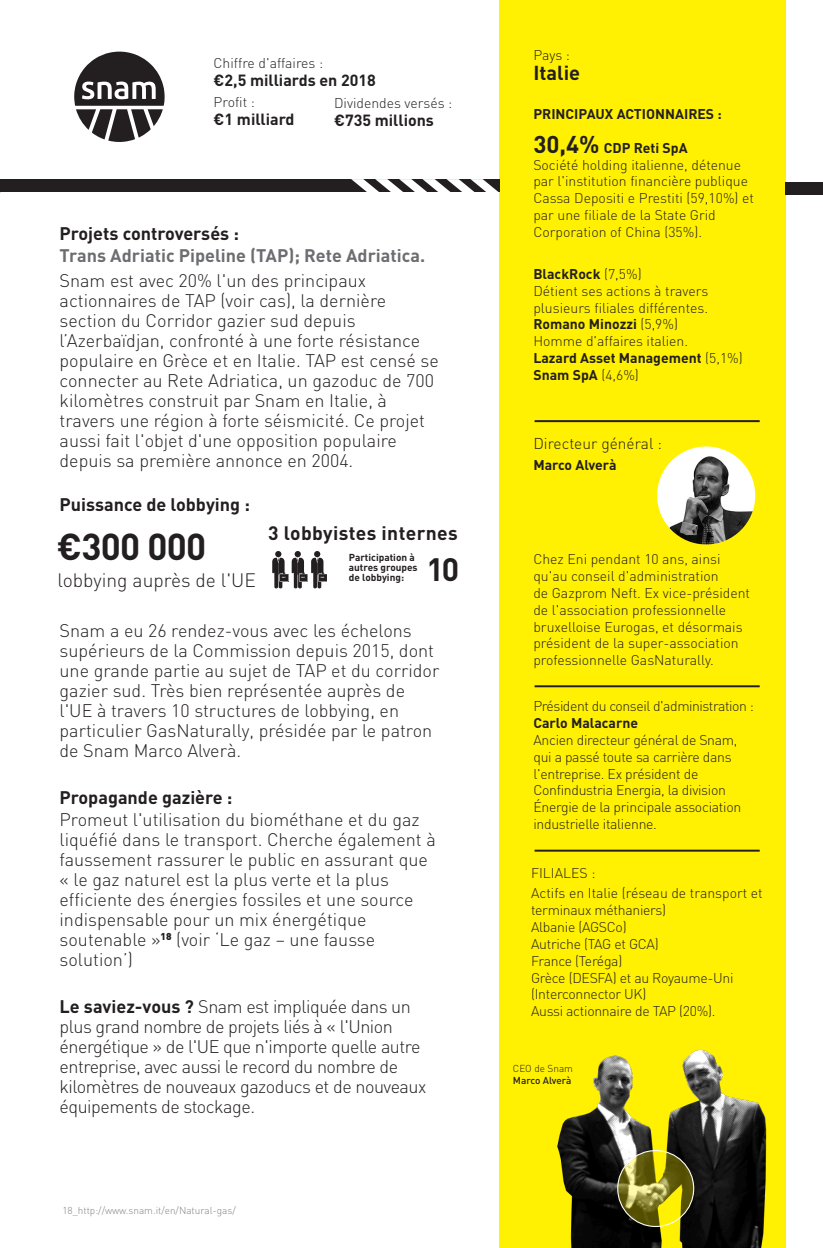
<style>
.page{position:relative;width:823px;height:1248px;background:#fff}
.page>*{position:absolute;margin:0;border:0;box-sizing:border-box;transform-origin:0 0}
.t1{font:700 37px "DIN";letter-spacing:-.02em;color:#231f20}
.t2{font:700 32px "DIN";color:#231f20}
.t3{font:700 20px "DIN";color:#231f20}
.t4{font:300 19.2px "DIN";color:#231f20}
.t5{font:700 19.2px "DIN";letter-spacing:.02em;color:#231f20}
.t6{font:300 18px/20px "DIN";color:#231f20}
.t7{font:300 18px/20px "DIN";letter-spacing:-.025em;color:#231f20}
.t8{font:700 18px "DIN";color:#231f20}
.t9{font:700 18px "DIN";color:#6c6d70}
.t10{font:700 16px "DINOT";color:#231f20}
.t11{font:700 16px "DIN";color:#231f20}
.t12{font:300 15.6px "DIN";color:#231f20}
.t13{font:300 14px/16.8px "DIN";color:#231f20}
.t14{font:300 14px/16.8px "DIN";letter-spacing:-.02em;color:#231f20}
.t15{font:700 14px "DIN";color:#231f20}
.t16{font:300 14px "DIN";letter-spacing:-.03em;color:#231f20}
.t17{font:700 10px/10px "DIN";color:#231f20}
.t18{font:300 10px "DIN";color:#808285}
.t19{font:500 10px "DIN";color:#231f20}
.t20{font:300 10px "DIN";color:#231f20}
.s1{font-family:"DIN"}
.s2{font-family:"DINOT"}
.s3{font-weight:700}
.s4{font-weight:700;font-size:24px}
</style>
<div class="page">
<div style="left:499px;top:0;width:286px;height:1247px;background:#fff101"></div>
<svg style="left:74px;top:51px;width:90px;height:91px"></svg>
<img style="left:656px;top:446px;width:98px;height:98px;border-radius:49px">
<div style="left:785px;top:182px;width:37px;height:12px;background:#231f20"></div>
<div style="left:0;top:180px;width:499px;height:12px;background:#231f20"></div>
<svg style="left:351px;top:179px;width:148px;height:13px"></svg>
<img style="left:557px;top:1007px;width:229px;height:240px">
<svg style="left:617px;top:1150px;width:76px;height:76px"></svg>
<div style="left:616px;top:1149px;width:77px;height:77px;border:1px solid #fff;border-radius:50%"></div>
<hr style="left:534px;top:420px;width:225px;height:2px;background:#231f20">
<hr style="left:534px;top:685px;width:225px;height:2px;background:#231f20">
<hr style="left:534px;top:849px;width:225px;height:2px;background:#231f20">
<svg style="left:272px;top:551px;width:55px;height:38px"></svg>
<p class="t13" style="left:213px;top:54px;width:111px">Chiffre d'affaires :</p>
<p class="t10" style="left:213px;top:69px;width:164px">€<span class="s1">2,5</span> milliards <span class="s1">en 2018</span></p>
<p class="t13" style="left:213px;top:93px;width:43px">Profit :</p>
<p class="t10" style="left:213px;top:108px;width:82px">€<span class="s1">1</span> milliard</p>
<p class="t13" style="left:334px;top:94px;width:120px">Dividendes versés :</p>
<p class="t11" style="left:334px;top:110px;width:101px"><span class="s2">€</span>735 millions</p>
<p class="t8" style="left:59px;top:222px;width:181px">Projets controversés :</p>
<p class="t9" style="left:59px;top:243px;width:367px">Trans Adriatic Pipeline (TAP); Rete Adriatica.</p>
<p class="t6" style="left:59px;top:270px;width:380px">Snam est avec 20% l'un des principaux actionnaires de TAP (voir cas), la dernière section du Corridor gazier sud depuis l’Azerbaïdjan, confronté à une forte résistance populaire en Grèce et en Italie. TAP est censé se connecter au Rete Adriatica, un gazoduc de 700 kilomètres construit par Snam en Italie, à travers une région à forte séismicité. Ce projet aussi fait l'objet d'une opposition populaire depuis sa première annonce en 2004.</p>
<p class="t8" style="left:59px;top:492px;width:192px">Puissance de lobbying :</p>
<h1 class="t1" style="left:57px;top:522px;width:151px"><span class="s2">€</span>300 000</h1>
<p class="t5" style="left:268px;top:520px;width:191px">3 lobbyistes internes</p>
<p class="t17" style="left:348px;top:552px;width:70px">Participation à autres groupes de lobbying:</p>
<h2 class="t2" style="left:426px;top:548px;width:34px">10</h2>
<p class="t4" style="left:57px;top:568px;width:200px">lobbying auprès de l'UE</p>
<p class="t6" style="left:59px;top:620px;width:381px">Snam a eu 26 rendez-vous avec les échelons supérieurs de la Commission depuis 2015, dont une grande partie au sujet de TAP et du corridor gazier sud. Très bien représentée auprès de l'UE à travers 10 structures de lobbying, en particulier GasNaturally, présidée par le patron de Snam Marco Alverà.</p>
<p class="t8" style="left:59px;top:786px;width:174px">Propagande gazière :</p>
<p class="t6" style="left:59px;top:809px;width:377px">Promeut l'utilisation du biométhane et du gaz liquéfié dans le transport. Cherche également à faussement rassurer le public en assurant que « le gaz naturel est la plus verte et la plus efficiente des énergies fossiles et une source indispensable pour un mix énergétique soutenable »<sup>18</sup> (voir ‘Le gaz – une fausse solution’)</p>
<p class="t7" style="left:59px;top:996px;width:368px"><span class="s3">Le saviez-vous ?</span> Snam est impliquée dans un plus grand nombre de projets liés à « l'Union énergétique » de l'UE que n'importe quelle autre entreprise, avec aussi le record du nombre de kilomètres de nouveaux gazoducs et de nouveaux équipements de stockage.</p>
<p class="t18" style="left:62px;top:1204px;width:175px">18_http://www.snam.it/en/Natural-gas/</p>
<p class="t13" style="left:533px;top:47px;width:38px">Pays :</p>
<p class="t3" style="left:533px;top:60px;width:48px">Italie</p>
<p class="t15" style="left:533px;top:105px;width:190px">PRINCIPAUX ACTIONNAIRES :</p>
<p class="t13" style="left:533px;top:139px;width:222px"><span class="s4">30,4%</span> <span class="s3">CDP Reti SpA<br></span>Société holding italienne, détenue par l'institution financière publique<br>Cassa Depositi e Prestiti (59,10%) et par une filiale de la State Grid<br>Corporation of China (35%).</p>
<p class="t13" style="left:533px;top:265px;width:211px"><span class="s3">BlackRock</span> (7,5%)<br>Détient ses actions à travers plusieurs filiales différentes.<br><span class="s3">Romano Minozzi</span> (5,9%)<br>Homme d'affaires italien.<br><span class="s3">Lazard Asset Management</span> (5,1%)<br><span class="s3">Snam SpA</span> (4,6%)</p>
<p class="t12" style="left:533px;top:434px;width:130px">Directeur général :</p>
<p class="t15" style="left:533px;top:456px;width:85px">Marco Alverà</p>
<p class="t13" style="left:533px;top:551px;width:218px">Chez Eni pendant 10 ans, ainsi qu'au conseil d'administration<br>de Gazprom Neft. Ex vice-président de l'association professionnelle bruxelloise Eurogas, et désormais président de la super-association professionnelle GasNaturally.</p>
<p class="t16" style="left:533px;top:697px;width:222px">Président du conseil d'administration :</p>
<p class="t15" style="left:533px;top:713px;width:106px">Carlo Malacarne</p>
<p class="t14" style="left:533px;top:731px;width:209px">Ancien directeur général de Snam, qui a passé toute sa carrière dans l'entreprise. Ex président de Confindustria Energia, la division Énergie de la principale association industrielle italienne.</p>
<p class="t13" style="left:530px;top:862px;width:233px;line-height:20.8px">FILIALES :<br>Actifs en Italie (réseau de transport et</p>
<p class="t14" style="left:530px;top:901px;width:204px">terminaux méthaniers)<br>Albanie (AGSCo)<br>Autriche (TAG et GCA)<br>France (Teréga)<br>Grèce (DESFA) et au Royaume-Uni (Interconnector UK)<br>Aussi actionnaire de TAP (20%).</p>
<p class="t20" style="left:512px;top:1062px;width:62px">CEO de Snam</p>
<p class="t19" style="left:512px;top:1073px;width:60px">Marco Alverà</p>
</div>
